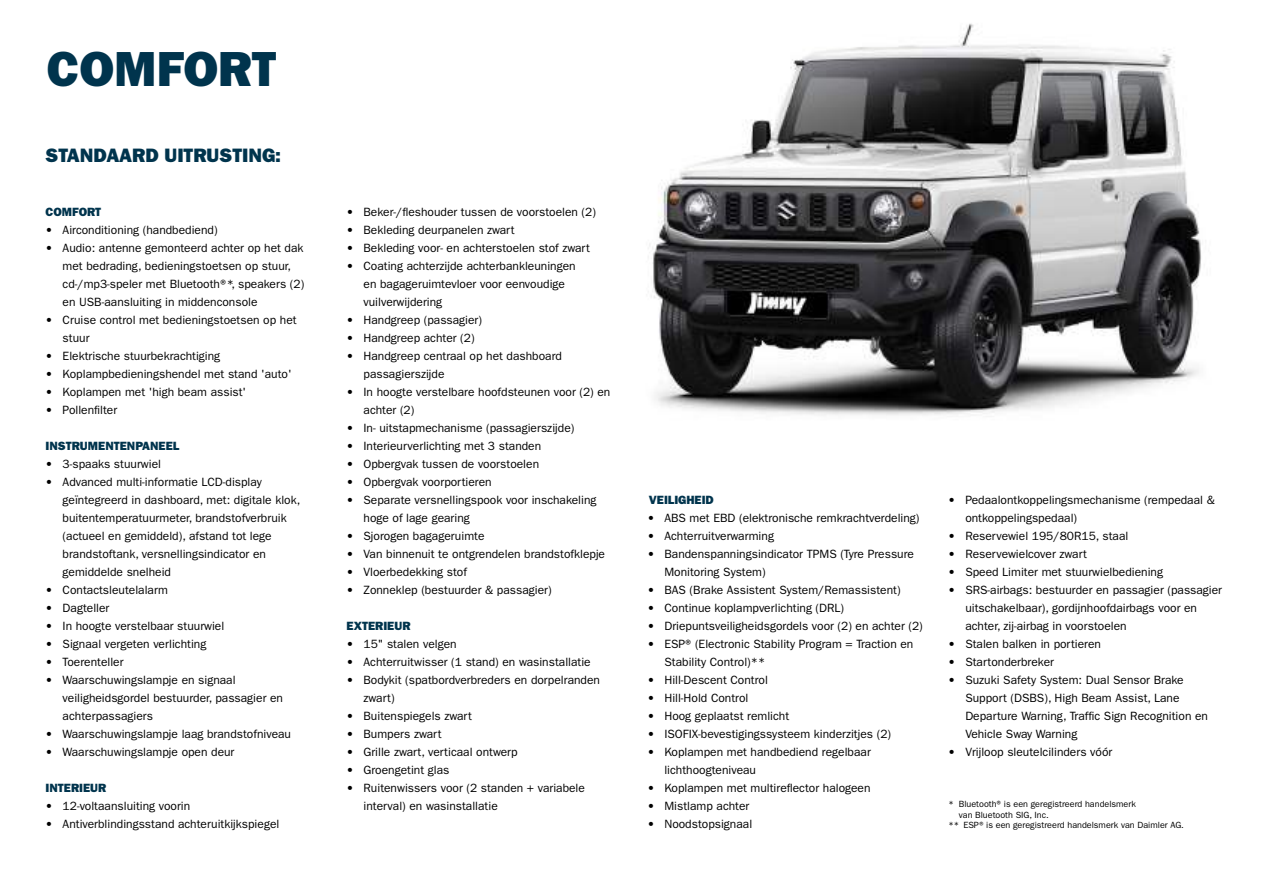
<style>
.page{position:relative;width:1263px;height:893px;background:#fff}
.page>*{position:absolute;margin:0;border:0;box-sizing:border-box;transform-origin:0 0}
.t1{font:49.5px "ITC Franklin Gothic Std Hvy";color:#00344d}
.t2{font:19.5px "ITC Franklin Gothic Std Hvy";color:#00344d}
.t3{font:12px/18px "ITC Franklin Gothic Std";color:#000}
.t4{font:12px "ITC Franklin Gothic Std Hvy";color:#00344d}
.t5{font:9px "ITC Franklin Gothic Std";color:#000}
.s1{font-family:"ITC Franklin Gothic Std Hvy"}
</style>
<div class="page">
<img style="left:649px;top:23px;width:552px;height:393px">
<h1 class="t1" style="left:47px;top:39px;width:231px">COMFORT</h1>
<h2 class="t2" style="left:46px;top:143px;width:237px">STANDAARD UITRUSTING:</h2>
<p class="t4" style="left:46px;top:205px;width:57px">COMFORT</p>
<p class="t3" style="left:46px;top:221px;width:174px"><span class="s1">•</span> Airconditioning (handbediend)</p>
<p class="t3" style="left:63px;top:239px;width:243px;text-indent:-17px"><span class="s1">•</span> Audio: antenne gemonteerd achter op het dak met bedrading, bedieningstoetsen op stuur, cd-/mp3-speler met Bluetooth®*, speakers (2) en USB-aansluiting in middenconsole</p>
<p class="t3" style="left:63px;top:311px;width:236px;text-indent:-17px"><span class="s1">•</span> Cruise control met bedieningstoetsen op het stuur</p>
<p class="t3" style="left:46px;top:347px;width:176px"><span class="s1">•</span> Elektrische stuurbekrachtiging</p>
<p class="t3" style="left:46px;top:365px;width:247px"><span class="s1">•</span> Koplampbedieningshendel met stand 'auto'</p>
<p class="t3" style="left:46px;top:383px;width:202px"><span class="s1">•</span> Koplampen met 'high beam assist'</p>
<p class="t3" style="left:46px;top:401px;width:73px"><span class="s1">•</span> Pollenfilter</p>
<p class="t4" style="left:46px;top:439px;width:135px">INSTRUMENTENPANEEL</p>
<p class="t3" style="left:46px;top:455px;width:117px"><span class="s1">•</span> 3-spaaks stuurwiel</p>
<p class="t3" style="left:63px;top:473px;width:239px;text-indent:-17px"><span class="s1">•</span> Advanced multi-informatie LCD-display geïntegreerd in dashboard, met: digitale klok, buitentemperatuurmeter, brandstofverbruik (actueel en gemiddeld), afstand tot lege brandstoftank, versnellingsindicator en gemiddelde snelheid</p>
<p class="t3" style="left:46px;top:581px;width:124px"><span class="s1">•</span> Contactsleutelalarm</p>
<p class="t3" style="left:46px;top:599px;width:65px"><span class="s1">•</span> Dagteller</p>
<p class="t3" style="left:46px;top:617px;width:180px"><span class="s1">•</span> In hoogte verstelbaar stuurwiel</p>
<p class="t3" style="left:46px;top:635px;width:162px"><span class="s1">•</span> Signaal vergeten verlichting</p>
<p class="t3" style="left:46px;top:653px;width:79px"><span class="s1">•</span> Toerenteller</p>
<p class="t3" style="left:63px;top:671px;width:222px;text-indent:-17px"><span class="s1">•</span> Waarschuwingslampje en signaal veiligheidsgordel bestuurder, passagier en achterpassagiers</p>
<p class="t3" style="left:46px;top:725px;width:247px"><span class="s1">•</span> Waarschuwingslampje laag brandstofniveau</p>
<p class="t3" style="left:46px;top:743px;width:190px"><span class="s1">•</span> Waarschuwingslampje open deur</p>
<p class="t4" style="left:46px;top:781px;width:62px">INTERIEUR</p>
<p class="t3" style="left:46px;top:797px;width:146px"><span class="s1">•</span> 12-voltaansluiting voorin</p>
<p class="t3" style="left:46px;top:815px;width:235px"><span class="s1">•</span> Antiverblindingsstand achteruitkijkspiegel</p>
<p class="t3" style="left:346px;top:203px;width:251px"><span class="s1">•</span> Beker-/fleshouder tussen de voorstoelen (2)</p>
<p class="t3" style="left:346px;top:221px;width:170px"><span class="s1">•</span> Bekleding deurpanelen zwart</p>
<p class="t3" style="left:346px;top:239px;width:245px"><span class="s1">•</span> Bekleding voor- en achterstoelen stof zwart</p>
<p class="t3" style="left:363px;top:257px;width:214px;text-indent:-17px"><span class="s1">•</span> Coating achterzijde achterbankleuningen en bagageruimtevloer voor eenvoudige vuilverwijdering</p>
<p class="t3" style="left:346px;top:311px;width:137px"><span class="s1">•</span> Handgreep (passagier)</p>
<p class="t3" style="left:346px;top:329px;width:130px"><span class="s1">•</span> Handgreep achter (2)</p>
<p class="t3" style="left:363px;top:347px;width:200px;text-indent:-17px"><span class="s1">•</span> Handgreep centraal op het dashboard passagierszijde</p>
<p class="t3" style="left:363px;top:383px;width:248px;text-indent:-17px"><span class="s1">•</span> In hoogte verstelbare hoofdsteunen voor (2) en achter (2)</p>
<p class="t3" style="left:346px;top:419px;width:229px"><span class="s1">•</span> In- uitstapmechanisme (passagierszijde)</p>
<p class="t3" style="left:346px;top:437px;width:196px"><span class="s1">•</span> Interieurverlichting met 3 standen</p>
<p class="t3" style="left:346px;top:455px;width:194px"><span class="s1">•</span> Opbergvak tussen de voorstoelen</p>
<p class="t3" style="left:346px;top:473px;width:147px"><span class="s1">•</span> Opbergvak voorportieren</p>
<p class="t3" style="left:363px;top:491px;width:234px;text-indent:-17px"><span class="s1">•</span> Separate versnellingspook voor inschakeling hoge of lage gearing</p>
<p class="t3" style="left:346px;top:527px;width:139px"><span class="s1">•</span> Sjorogen bagageruimte</p>
<p class="t3" style="left:346px;top:545px;width:260px"><span class="s1">•</span> Van binnenuit te ontgrendelen brandstofklepje</p>
<p class="t3" style="left:346px;top:563px;width:122px"><span class="s1">•</span> Vloerbedekking stof</p>
<p class="t3" style="left:346px;top:581px;width:207px"><span class="s1">•</span> Zonneklep (bestuurder &amp; passagier)</p>
<p class="t4" style="left:346px;top:619px;width:66px">EXTERIEUR</p>
<p class="t3" style="left:346px;top:635px;width:112px"><span class="s1">•</span> 15" stalen velgen</p>
<p class="t3" style="left:346px;top:653px;width:246px"><span class="s1">•</span> Achterruitwisser (1 stand) en wasinstallatie</p>
<p class="t3" style="left:363px;top:671px;width:238px;text-indent:-17px"><span class="s1">•</span> Bodykit (spatbordverbreders en dorpelranden zwart)</p>
<p class="t3" style="left:346px;top:707px;width:127px"><span class="s1">•</span> Buitenspiegels zwart</p>
<p class="t3" style="left:346px;top:725px;width:97px"><span class="s1">•</span> Bumpers zwart</p>
<p class="t3" style="left:346px;top:743px;width:173px"><span class="s1">•</span> Grille zwart, verticaal ontwerp</p>
<p class="t3" style="left:346px;top:761px;width:104px"><span class="s1">•</span> Groengetint glas</p>
<p class="t3" style="left:363px;top:779px;width:223px;text-indent:-17px"><span class="s1">•</span> Ruitenwissers voor (2 standen + variabele interval) en wasinstallatie</p>
<p class="t4" style="left:649px;top:493px;width:66px">VEILIGHEID</p>
<p class="t3" style="left:647px;top:509px;width:274px"><span class="s1">•</span> ABS met EBD (elektronische remkrachtverdeling)</p>
<p class="t3" style="left:647px;top:527px;width:128px"><span class="s1">•</span> Achterruitverwarming</p>
<p class="t3" style="left:664px;top:545px;width:251px;text-indent:-17px"><span class="s1">•</span> Bandenspanningsindicator TPMS (Tyre Pressure<br>Monitoring System)</p>
<p class="t3" style="left:647px;top:581px;width:255px"><span class="s1">•</span> BAS (Brake Assistent System/Remassistent)</p>
<p class="t3" style="left:647px;top:599px;width:198px"><span class="s1">•</span> Continue koplampverlichting (DRL)</p>
<p class="t3" style="left:647px;top:617px;width:277px"><span class="s1">•</span> Driepuntsveiligheidsgordels voor (2) en achter (2)</p>
<p class="t3" style="left:664px;top:635px;width:250px;text-indent:-17px"><span class="s1">•</span> ESP® (Electronic Stability Program = Traction en<br>Stability Control)**</p>
<p class="t3" style="left:647px;top:671px;width:122px"><span class="s1">•</span> Hill-Descent Control</p>
<p class="t3" style="left:647px;top:689px;width:103px"><span class="s1">•</span> Hill-Hold Control</p>
<p class="t3" style="left:647px;top:707px;width:143px"><span class="s1">•</span> Hoog geplaatst remlicht</p>
<p class="t3" style="left:647px;top:725px;width:245px"><span class="s1">•</span> ISOFIX-bevestigingssysteem kinderzitjes (2)</p>
<p class="t3" style="left:664px;top:743px;width:208px;text-indent:-17px"><span class="s1">•</span> Koplampen met handbediend regelbaar lichthoogteniveau</p>
<p class="t3" style="left:647px;top:779px;width:225px"><span class="s1">•</span> Koplampen met multireflector halogeen</p>
<p class="t3" style="left:647px;top:797px;width:103px"><span class="s1">•</span> Mistlamp achter</p>
<p class="t3" style="left:647px;top:815px;width:106px"><span class="s1">•</span> Noodstopsignaal</p>
<p class="t3" style="left:965px;top:491px;width:251px;text-indent:-17px"><span class="s1">•</span> Pedaalontkoppelingsmechanisme (rempedaal &amp; ontkoppelingspedaal)</p>
<p class="t3" style="left:948px;top:527px;width:182px"><span class="s1">•</span> Reservewiel 195/80R15, staal</p>
<p class="t3" style="left:948px;top:545px;width:140px"><span class="s1">•</span> Reservewielcover zwart</p>
<p class="t3" style="left:948px;top:563px;width:216px"><span class="s1">•</span> Speed Limiter met stuurwielbediening</p>
<p class="t3" style="left:965px;top:581px;width:258px;text-indent:-17px"><span class="s1">•</span> SRS-airbags: bestuurder en passagier (passagier uitschakelbaar), gordijnhoofdairbags voor en achter, zij-airbag in voorstoelen</p>
<p class="t3" style="left:948px;top:635px;width:154px"><span class="s1">•</span> Stalen balken in portieren</p>
<p class="t3" style="left:948px;top:653px;width:107px"><span class="s1">•</span> Startonderbreker</p>
<p class="t3" style="left:965px;top:671px;width:244px;text-indent:-17px"><span class="s1">•</span> Suzuki Safety System: Dual Sensor Brake Support (DSBS), High Beam Assist, Lane Departure Warning, Traffic Sign Recognition en Vehicle Sway Warning</p>
<p class="t3" style="left:948px;top:743px;width:166px"><span class="s1">•</span> Vrijloop sleutelcilinders vóór</p>
<p class="t5" style="left:948px;top:798px;width:189px">* Bluetooth® is een geregistreerd handelsmerk</p>
<p class="t5" style="left:959px;top:809px;width:91px">van Bluetooth SIG, Inc.</p>
<p class="t5" style="left:948px;top:820px;width:237px">** ESP® is een geregistreerd handelsmerk van Daimler AG.</p>
</div>
